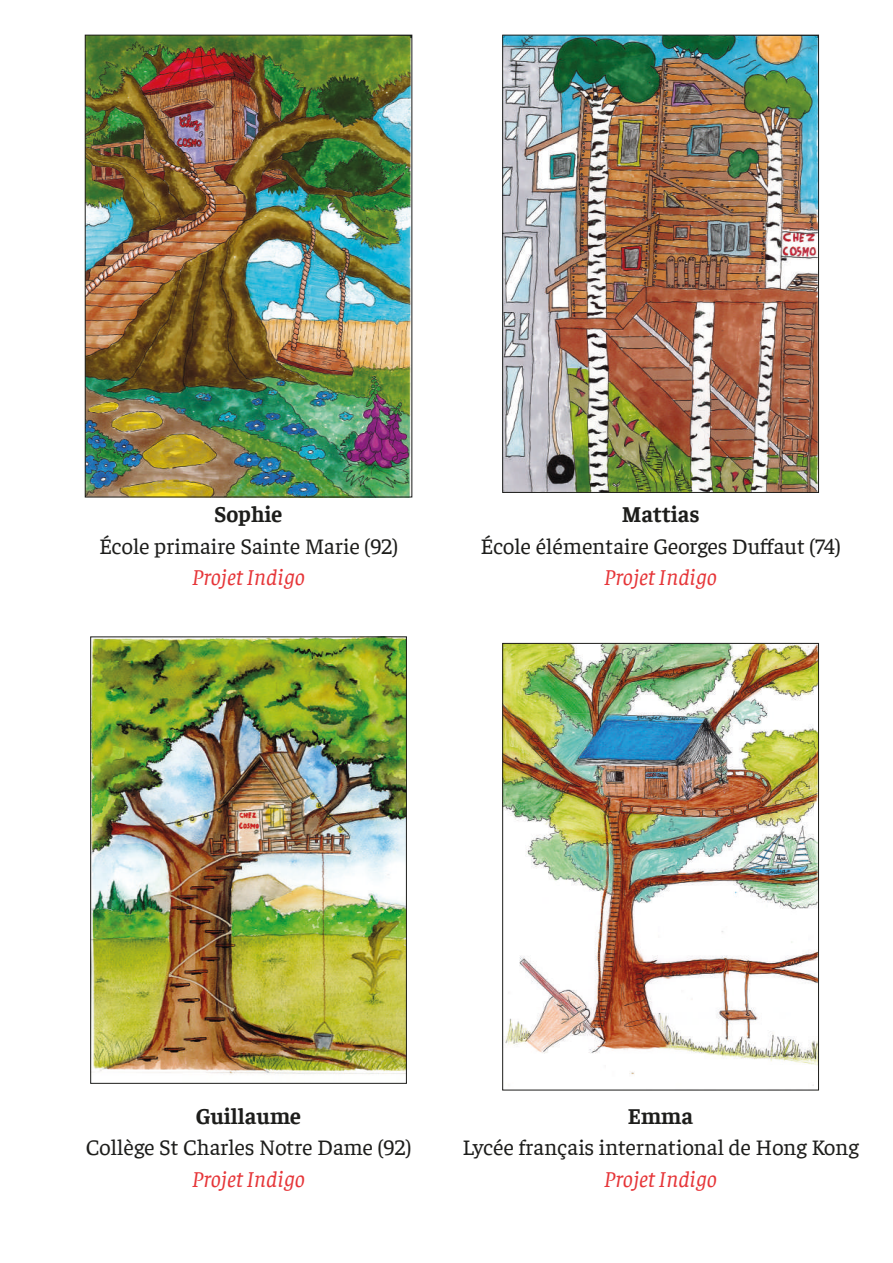
<style>
.page{position:relative;width:893px;height:1263px;background:#fff}
.page>*{position:absolute;margin:0;border:0;box-sizing:border-box;transform-origin:0 0}
.t1{font:22.5px "Faustina";color:#1d1d1b}
.t2{font:italic 22.5px "Faustina";color:#e63538}
.t3{font:700 22.5px "Faustina";color:#1d1d1b}
</style>
<div class="page">
<img style="left:504px;top:645px;width:313px;height:441px">
<div style="left:502px;top:643px;width:317px;height:447px;border:1px solid #1d1d1b"></div>
<img style="left:92px;top:638px;width:313px;height:437px">
<div style="left:90px;top:636px;width:317px;height:448px;border:1px solid #1d1d1b"></div>
<img style="left:504px;top:37px;width:313px;height:454px">
<div style="left:502px;top:35px;width:317px;height:458px;border:1px solid #1d1d1b"></div>
<img style="left:87px;top:37px;width:323px;height:458px">
<div style="left:85px;top:35px;width:327px;height:462px;border:1px solid #1d1d1b"></div>
<p class="t3" style="left:215px;top:499px;width:69px">Sophie</p>
<p class="t1" style="left:99px;top:531px;width:300px">École primaire Sainte Marie (92)</p>
<p class="t2" style="left:192px;top:562px;width:114px">Projet Indigo</p>
<p class="t3" style="left:622px;top:499px;width:79px">Mattias</p>
<p class="t1" style="left:480px;top:531px;width:362px">École élémentaire Georges Duffaut (74)</p>
<p class="t2" style="left:604px;top:562px;width:114px">Projet Indigo</p>
<p class="t3" style="left:196px;top:1100px;width:107px">Guillaume</p>
<p class="t1" style="left:86px;top:1132px;width:327px">Collège St Charles Notre Dame (92)</p>
<p class="t2" style="left:192px;top:1163px;width:114px">Projet Indigo</p>
<p class="t3" style="left:628px;top:1100px;width:67px">Emma</p>
<p class="t1" style="left:462px;top:1132px;width:398px">Lycée français international de Hong Kong</p>
<p class="t2" style="left:604px;top:1163px;width:114px">Projet Indigo</p>
</div>
